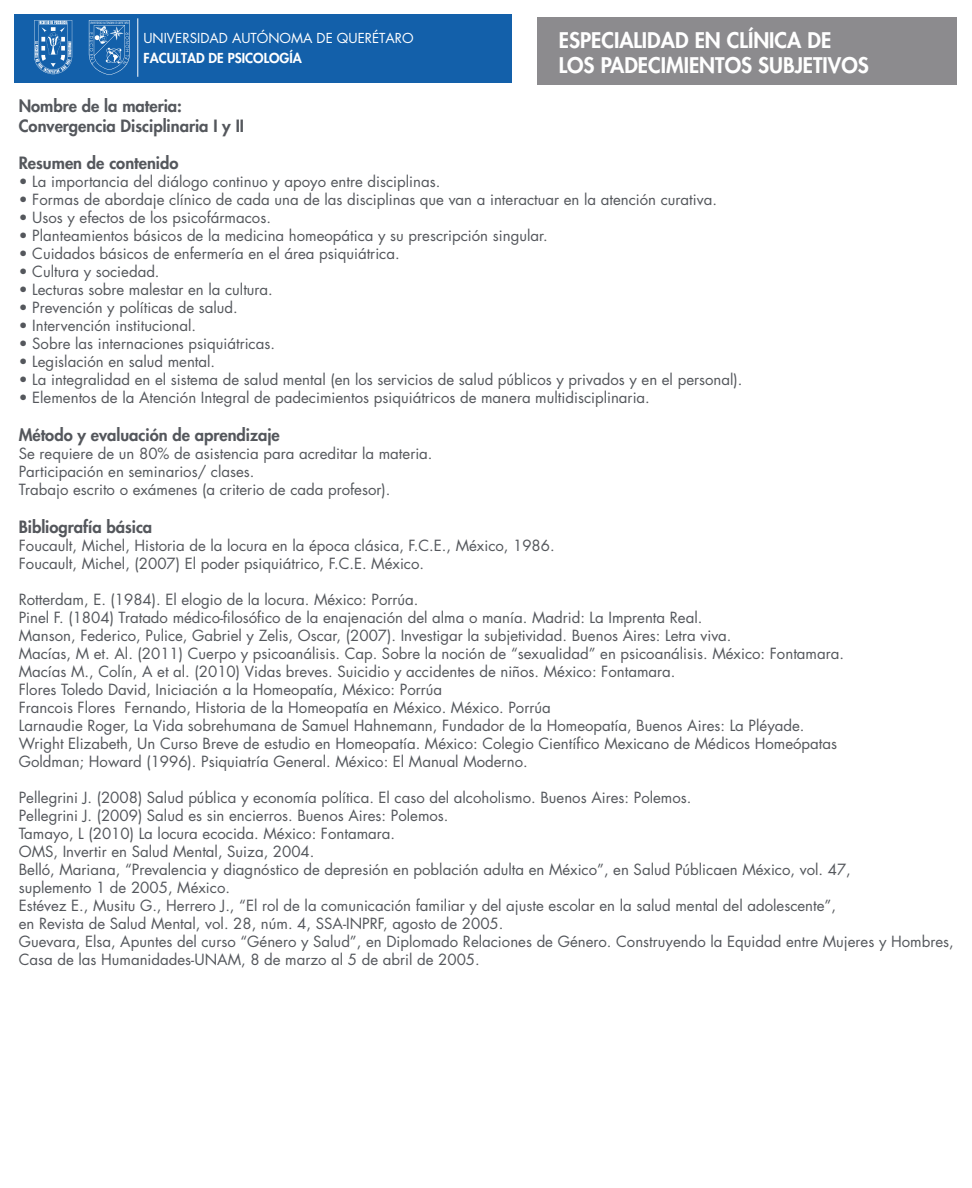
<style>
.page{position:relative;width:972px;height:1188px;background:#fff}
.page>*{position:absolute;margin:0;border:0;box-sizing:border-box;transform-origin:0 0}
.t1{font:800 21px/25.2px "Futura Std";color:#fff}
.t2{font:800 16.5px/19.8px "Futura Std";color:#54575c}
.t3{font:15px/18px "Futura Std";color:#54575c}
.t4{font:13.35px "Futura Std";color:#fff}
.t5{font:800 13.35px "Futura Std";color:#fff}
</style>
<div class="page">
<div style="left:14px;top:14px;width:498px;height:69px;background:#1360aa"></div>
<div style="left:537px;top:17px;width:419px;height:67px;background:#8c8b8e"></div>
<svg style="left:89px;top:20px;width:41px;height:55px"></svg>
<hr style="left:137px;top:18px;width:1px;height:59px;background:#fff">
<svg style="left:34px;top:20px;width:38px;height:54px"></svg>
<p class="t4" style="left:143px;top:29px;width:272px">UNIVERSIDAD AUTÓNOMA DE QUERÉTARO</p>
<p class="t5" style="left:144px;top:50px;width:160px">FACULTAD DE PSICOLOGÍA</p>
<h1 class="t1" style="left:559px;top:28px;width:312px">ESPECIALIDAD EN CLÍNICA DE<br>LOS PADECIMIENTOS SUBJETIVOS</h1>
<p class="t2" style="left:19px;top:96px;width:227px">Nombre de la materia:<br>Convergencia Disciplinaria I y II</p>
<p class="t2" style="left:19px;top:153px;width:161px">Resumen de contenido</p>
<p class="t3" style="left:19px;top:173px;width:423px">• La importancia del diálogo continuo y apoyo entre disciplinas.</p>
<p class="t3" style="left:19px;top:191px;width:700px">• Formas de abordaje clínico de cada una de las disciplinas que van a interactuar en la atención curativa.</p>
<p class="t3" style="left:19px;top:209px;width:254px">• Usos y efectos de los psicofármacos.</p>
<p class="t3" style="left:19px;top:227px;width:531px">• Planteamientos básicos de la medicina homeopática y su prescripción singular.</p>
<p class="t3" style="left:19px;top:245px;width:382px">• Cuidados básicos de enfermería en el área psiquiátrica.</p>
<p class="t3" style="left:19px;top:263px;width:142px">• Cultura y sociedad.</p>
<p class="t3" style="left:19px;top:281px;width:256px">• Lecturas sobre malestar en la cultura.</p>
<p class="t3" style="left:19px;top:299px;width:221px">• Prevención y políticas de salud.</p>
<p class="t3" style="left:19px;top:317px;width:179px">• Intervención institucional.</p>
<p class="t3" style="left:19px;top:335px;width:258px">• Sobre las internaciones psiquiátricas.</p>
<p class="t3" style="left:19px;top:353px;width:198px">• Legislación en salud mental.</p>
<p class="t3" style="left:19px;top:371px;width:725px">• La integralidad en el sistema de salud mental (en los servicios de salud públicos y privados y en el personal).</p>
<p class="t3" style="left:19px;top:389px;width:633px">• Elementos de la Atención Integral de padecimientos psiquiátricos de manera multidisciplinaria.</p>
<p class="t2" style="left:19px;top:425px;width:263px">Método y evaluación de aprendizaje</p>
<p class="t3" style="left:19px;top:445px;width:415px">Se requiere de un 80% de asistencia para acreditar la materia.<br>Participación en seminarios/ clases.<br>Trabajo escrito o exámenes (a criterio de cada profesor).</p>
<p class="t2" style="left:19px;top:517px;width:135px">Bibliografía básica</p>
<p class="t3" style="left:19px;top:537px;width:537px">Foucault, Michel, Historia de la locura en la época clásica, F.C.E., México, 1986.<br>Foucault, Michel, (2007) El poder psiquiátrico, F.C.E. México.</p>
<p class="t3" style="left:19px;top:591px;width:827px">Rotterdam, E. (1984). El elogio de la locura. México: Porrúa.<br>Pinel F. (1804) Tratado médico-filosófico de la enajenación del alma o manía. Madrid: La Imprenta Real.<br>Manson, Federico, Pulice, Gabriel y Zelis, Oscar, (2007). Investigar la subjetividad. Buenos Aires: Letra viva.<br>Macías, M et. Al. (2011) Cuerpo y psicoanálisis. Cap. Sobre la noción de “sexualidad” en psicoanálisis. México: Fontamara.<br>Macías M., Colín, A et al. (2010) Vidas breves. Suicidio y accidentes de niños. México: Fontamara.<br>Flores Toledo David, Iniciación a la Homeopatía, México: Porrúa<br>Francois Flores Fernando, Historia de la Homeopatía en México. México. Porrúa<br>Larnaudie Roger, La Vida sobrehumana de Samuel Hahnemann, Fundador de la Homeopatía, Buenos Aires: La Pléyade.<br>Wright Elizabeth, Un Curso Breve de estudio en Homeopatía. México: Colegio Científico Mexicano de Médicos Homeópatas Goldman; Howard (1996). Psiquiatría General. México: El Manual Moderno.</p>
<p class="t3" style="left:19px;top:789px;width:937px">Pellegrini J. (2008) Salud pública y economía política. El caso del alcoholismo. Buenos Aires: Polemos.<br>Pellegrini J. (2009) Salud es sin encierros. Buenos Aires: Polemos.<br>Tamayo, L (2010) La locura ecocida. México: Fontamara.<br>OMS, Invertir en Salud Mental, Suiza, 2004.<br>Belló, Mariana, “Prevalencia y diagnóstico de depresión en población adulta en México”, en Salud Públicaen México, vol. 47,<br>suplemento 1 de 2005, México.<br>Estévez E., Musitu G., Herrero J., “El rol de la comunicación familiar y del ajuste escolar en la salud mental del adolescente”,<br>en Revista de Salud Mental, vol. 28, núm. 4, SSA-INPRF, agosto de 2005.<br>Guevara, Elsa, Apuntes del curso “Género y Salud”, en Diplomado Relaciones de Género. Construyendo la Equidad entre Mujeres y Hombres, Casa de las Humanidades-UNAM, 8 de marzo al 5 de abril de 2005.</p>
</div>
